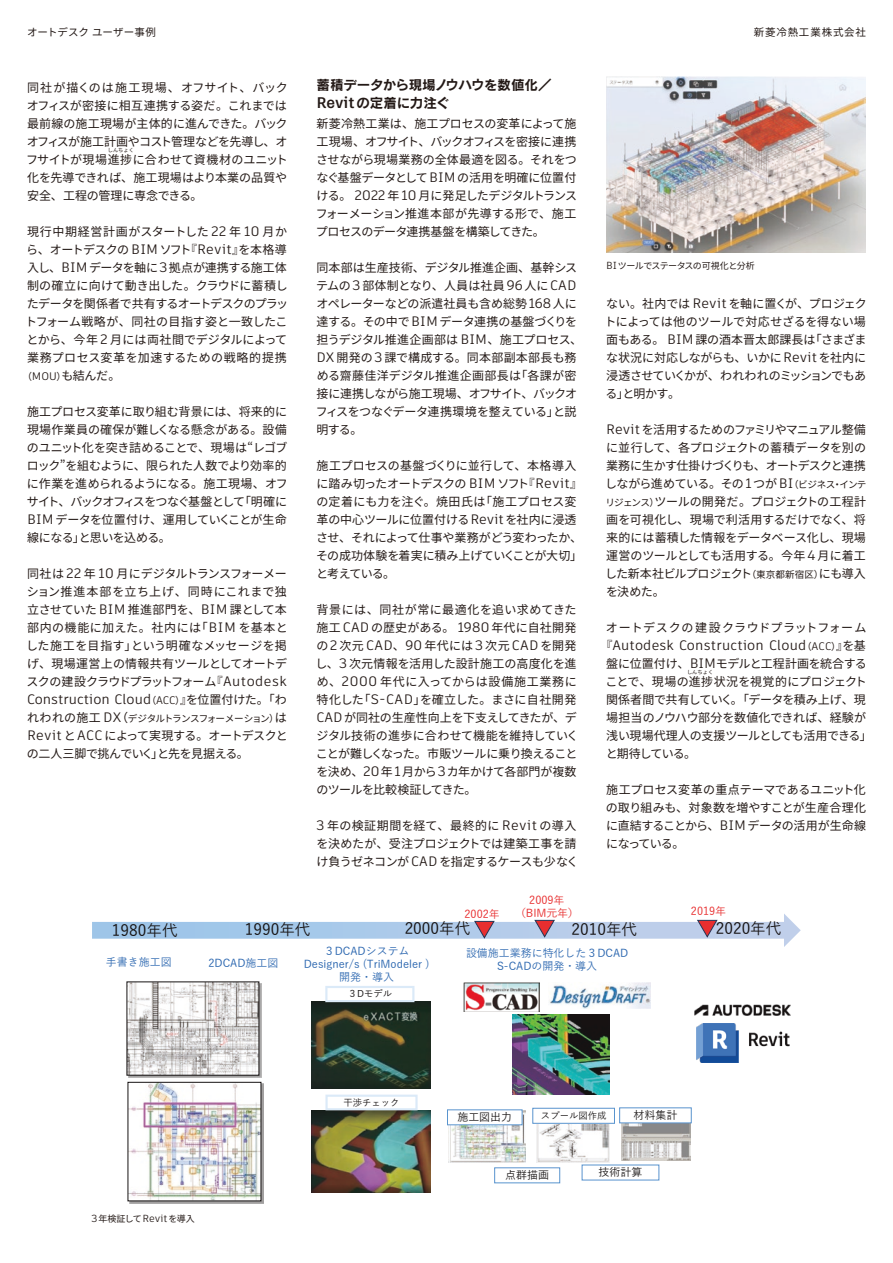
<style>
.page{position:relative;width:893px;height:1263px;background:#fff}
.page>*{position:absolute;margin:0;border:0;box-sizing:border-box;transform-origin:0 0}
.t1{font:500 15.6px "Yu Gothic";color:#060202}
.Body_Text{font:13.65px "Artifakt Element";letter-spacing:.015em;color:#231916}
.Text_heading{font:13.5px/18px "Rodin Pro B";letter-spacing:-.015em;color:#231916}
.Body_Text-2{font:12px/18px "Noto Sans JP";letter-spacing:-.015em;color:#231916;text-align:justify}
.Body_Text-3{font:12px/18px "Noto Sans JP";letter-spacing:-.045em;color:#231916}
.Body_Text-4{font:12px "Noto Sans JP";letter-spacing:.005em;color:#231916}
.Body_Text-5{font:12px "Noto Sans JP";letter-spacing:.045em;color:#231916}
.Body_Text-6{font:12px "Noto Sans JP";letter-spacing:-.05em;color:#231916}
.Body_Text-7{font:12px "Noto Sans JP";letter-spacing:-.035em;color:#231916}
.Body_Text-8{font:12px "Noto Sans JP";letter-spacing:-.06em;color:#231916}
.Body_Text-9{font:12px "Noto Sans JP";letter-spacing:.055em;color:#231916}
.t2{font:500 10.95px/13px "Yu Gothic";color:#1c5caa;text-align:center}
.t3{font:500 10.95px/13px "Yu Gothic";letter-spacing:.005em;color:#e71f20;text-align:center}
.t4{font:500 10.95px "Yu Gothic";color:#060202}
.t5{font:10.5px "Noto Sans JP";letter-spacing:.015em;color:#231916}
.t6{font:10.5px "Noto Sans JP";letter-spacing:.08em;color:#231916}
.Body_Text-10{font:9.6px "Noto Sans JP";letter-spacing:-.08em;color:#231916}
.t7{font:500 9.3px "Yu Gothic";color:#060202}
.Courtesy_Statement_text_box{font:9px "Noto Sans JP";letter-spacing:-.055em;color:#231916}
.Courtesy_Statement_text_box-2{font:9px "Noto Sans JP";letter-spacing:-.03em;color:#231916}
.Body_Text-11{font:5.25px "Noto Sans JP";color:#231916}
.s1{font-family:"Artifakt Element";font-size:13.65px}
.s2{font-size:9.6px}
.s3{font-family:"Artifakt Element";font-size:10.95px}
.s4{font-family:"Noto Sans JP";font-size:9.6px}
.s5{font-size:10.95px}
.s6{font-family:"Noto Sans JP";font-size:12px}
.s7{font-size:12px}
.s8{font-family:"Artifakt Legend";font-weight:700;font-size:15.45px}
.s9{font-family:"Artifakt Element";font-size:10.2px}
</style>
<div class="page">
<img style="left:513px;top:1014px;width:97px;height:80px">
<img style="left:448px;top:1110px;width:78px;height:52px">
<div style="left:447px;top:1110px;width:75px;height:15px;background:#fff"></div>
<img style="left:621px;top:1123px;width:69px;height:38px">
<img style="left:536px;top:1124px;width:74px;height:38px">
<div style="left:532px;top:1108px;width:83px;height:16px;border:1px solid #4d8ccb"></div>
<img style="left:311px;top:1002px;width:120px;height:87px">
<img style="left:312px;top:1110px;width:118px;height:82px">
<div style="left:325px;top:1094px;width:93px;height:16px;border:2px solid #d9e9f8"></div>
<div style="left:325px;top:986px;width:89px;height:16px;border:2px solid #d9e9f8"></div>
<img style="left:128px;top:983px;width:133px;height:95px">
<img style="left:129px;top:983px;width:128px;height:90px">
<img style="left:129px;top:1084px;width:134px;height:119px">
<img style="left:130px;top:1084px;width:129px;height:115px">
<img style="left:464px;top:982px;width:75px;height:30px">
<img style="left:549px;top:982px;width:101px;height:26px">
<svg style="left:92px;top:914px;width:709px;height:33px"></svg>
<img style="left:696px;top:1024px;width:94px;height:38px">
<img style="left:695px;top:1004px;width:95px;height:11px">
<img style="left:606px;top:77px;width:260px;height:175px">
<p class="t5" style="left:27px;top:26px;width:131px">オートデスクユーザー事例</p>
<p class="t6" style="left:754px;top:26px;width:114px">新菱冷熱工業株式会社</p>
<p class="Body_Text-2" style="left:26px;top:78px;width:263px">同社が描くのは施工現場、オフサイト、バックオフィスが密接に相互連携する姿だ。これまでは最前線の施工現場が主体的に進んできた。バックオフィスが施工計画やコスト管理などを先導し、オフサイトが現場進捗に合わせて資機材のユニット</p>
<p class="Body_Text-11" style="left:108px;top:147px;width:28px">しんちょく</p>
<p class="Body_Text-2" style="left:27px;top:168px;width:262px">化を先導できれば、施工現場はより本業の品質や安全、工程の管理に専念できる。</p>
<p class="Body_Text-9" style="left:27px;top:224px;width:261px">現行中期経営計画がスタートした <span class="s1">22</span> 年 <span class="s1">10</span> 月か</p>
<p class="Body_Text-6" style="left:26px;top:242px;width:262px">ら、オートデスクの <span class="s1">BIM</span> ソフト『<span class="s1">Revit</span>』を本格導</p>
<p class="Body_Text-7" style="left:27px;top:260px;width:261px">入し、<span class="s1">BIM</span> データを軸に <span class="s1">3</span> 拠点が連携する施工体</p>
<p class="Body_Text-2" style="left:27px;top:276px;width:262px">制の確立に向けて動き出した。クラウドに蓄積し</p>
<p class="Body_Text-8" style="left:27px;top:296px;width:263px">たデータを関係者で共有するオートデスクのプラッ</p>
<p class="Body_Text-4" style="left:25px;top:314px;width:264px">トフォーム戦略が、同社の目指す姿と一致したこ</p>
<p class="Body_Text-4" style="left:27px;top:332px;width:262px">とから、今年 <span class="s1">2</span> 月には両社間でデジタルによって</p>
<p class="Body_Text-5" style="left:27px;top:350px;width:261px">業務プロセス変革を加速するための戦略的提携</p>
<p class="Body_Text-2" style="left:23px;top:366px;width:99px"><span class="s2">（</span><span class="s3">MOU</span><span class="s2">）</span>も結んだ。</p>
<p class="Body_Text-2" style="left:27px;top:402px;width:263px">施工プロセス変革に取り組む背景には、将来的に現場作業員の確保が難しくなる懸念がある。設備のユニット化を突き詰めることで、現場は“レゴブロック”を組むように、限られた人数でより効率的に作業を進められるようになる。施工現場、オフサイト、バックオフィスをつなぐ基盤として「明確に<span class="s1">BIM</span> データを位置付け、運用していくことが生命線になる」と思いを込める。</p>
<p class="Body_Text-2" style="left:26px;top:564px;width:263px">同社は <span class="s1">22</span> 年 <span class="s1">10</span> 月にデジタルトランスフォーメーション推進本部を立ち上げ、同時にこれまで独立させていた <span class="s1">BIM</span> 推進部門を、<span class="s1">BIM</span> 課として本部内の機能に加えた。社内には「<span class="s1">BIM</span> を基本とした施工を目指す」という明確なメッセージを掲げ、現場運営上の情報共有ツールとしてオートデスクの建設クラウドプラットフォーム『<span class="s1">Autodesk</span></p>
<p class="Body_Text" style="left:27px;top:689px;width:261px">Construction Cloud<span class="s4">（</span><span class="s5">ACC</span><span class="s4">）</span><span class="s6">』を位置付けた。「わ</span></p>
<p class="Body_Text-10" style="left:27px;top:713px;width:261px"><span class="s7">れわれの施工</span> <span class="s1">DX</span><span class="s7">（</span>デジタルトランスフォーメーション）<span class="s7">は</span></p>
<p class="Body_Text-3" style="left:27px;top:726px;width:263px"><span class="s1">Revit</span> と <span class="s1">ACC</span> によって実現する。オートデスクとの二人三脚で挑んでいく」と先を見据える。</p>
<p class="Text_heading" style="left:317px;top:75px;width:236px">蓄積データから現場ノウハウを数値化／<br><span class="s8">Revit</span> の定着に力注ぐ</p>
<p class="Body_Text-2" style="left:316px;top:114px;width:263px">新菱冷熱工業は、施工プロセスの変革によって施工現場、オフサイト、バックオフィスを密接に連携させながら現場業務の全体最適を図る。それをつなぐ基盤データとして <span class="s1">BIM</span> の活用を明確に位置付ける。 <span class="s1">2022</span> 年 <span class="s1">10</span> 月に発足したデジタルトランスフォーメーション推進本部が先導する形で、施工プロセスのデータ連携基盤を構築してきた。</p>
<p class="Body_Text-2" style="left:316px;top:258px;width:268px;text-align:left">同本部は生産技術、デジタル推進企画、基幹システムの <span class="s1">3</span> 部体制となり、人員は社員 <span class="s1">96</span> 人に <span class="s1">CAD</span>オペレーターなどの派遣社員も含め総勢 <span class="s1">168</span> 人に達する。その中で <span class="s1">BIM</span> データ連携の基盤づくりを担うデジタル推進企画部は <span class="s1">BIM</span>、施工プロセス、<br><span class="s1">DX</span> 開発の <span class="s1">3</span> 課で構成する。同本部副本部長も務める齋藤佳洋デジタル推進企画部長は「各課が密接に連携しながら施工現場、オフサイト、バックオフィスをつなぐデータ連携環境を整えている」と説明する。</p>
<p class="Body_Text-2" style="left:316px;top:456px;width:268px;text-align:left">施工プロセスの基盤づくりに並行して、本格導入に踏み切ったオートデスクの <span class="s1">BIM</span> ソフト『<span class="s1">Revit</span>』の定着にも力を注ぐ。焼田氏は「施工プロセス変革の中心ツールに位置付ける <span class="s1">Revit</span> を社内に浸透させ、それによって仕事や業務がどう変わったか、その成功体験を着実に積み上げていくことが大切」と考えている。</p>
<p class="Body_Text-2" style="left:316px;top:600px;width:264px;text-align:left">背景には、同社が常に最適化を追い求めてきた施工 <span class="s1">CAD</span> の歴史がある。 <span class="s1">1980</span> 年代に自社開発の <span class="s1">2</span> 次元 <span class="s1">CAD</span>、<span class="s1">90</span> 年代には <span class="s1">3</span> 次元 <span class="s1">CAD</span> を開発し、<span class="s1">3</span> 次元情報を活用した設計施工の高度化を進め、<span class="s1">2000</span> 年代に入ってからは設備施工業務に特化した「<span class="s1">S-CAD</span>」を確立した。まさに自社開発<br><span class="s1">CAD</span> が同社の生産性向上を下支えしてきたが、デジタル技術の進歩に合わせて機能を維持していくことが難しくなった。市販ツールに乗り換えることを決め、<span class="s1">20</span> 年 <span class="s1">1</span> 月から <span class="s1">3</span> カ年かけて各部門が複数のツールを比較検証してきた。</p>
<p class="Body_Text-2" style="left:316px;top:816px;width:264px;text-align:left"><span class="s1">3</span> 年の検証期間を経て、最終的に <span class="s1">Revit</span> の導入を決めたが、受注プロジェクトでは建築工事を請け負うゼネコンが <span class="s1">CAD</span> を指定するケースも少なく</p>
<p class="t3" style="left:464px;top:905px;width:37px">2002年</p>
<p class="t3" style="left:515px;top:892px;width:65px">2009年（BIM元年）</p>
<p class="Courtesy_Statement_text_box" style="left:606px;top:261px;width:150px"><span class="s9">BI</span> ツールでステータスの可視化と分析</p>
<p class="Body_Text-2" style="left:604px;top:294px;width:264px">ない。社内では <span class="s1">Revit</span> を軸に置くが、プロジェクトによっては他のツールで対応せざるを得ない場面もある。 <span class="s1">BIM</span> 課の酒本晋太郎課長は「さまざまな状況に対応しながらも、いかに <span class="s1">Revit</span> を社内に浸透させていくかが、われわれのミッションでもある」と明かす。</p>
<p class="Body_Text-2" style="left:605px;top:420px;width:263px"><span class="s1">Revit</span> を活用するためのファミリやマニュアル整備に並行して、各プロジェクトの蓄積データを別の業務に生かす仕掛けづくりも、オートデスクと連携しながら進めている。その <span class="s1">1</span> つが <span class="s1">BI</span><span class="s2">（ビジネス・インテリジェンス）</span>ツールの開発だ。プロジェクトの工程計画を可視化し、現場で利活用するだけでなく、将来的には蓄積した情報をデータベース化し、現場運営のツールとしても活用する。今年 <span class="s1">4</span> 月に着工した新本社ビルプロジェクト<span class="s2">（東京都新宿区）</span>にも導入を決めた。</p>
<p class="Body_Text-5" style="left:606px;top:620px;width:262px">オートデスクの建設クラウドプラットフォーム</p>
<p class="Body_Text" style="left:600px;top:635px;width:267px"><span class="s6">『</span>Autodesk Construction Cloud<span class="s4">（</span><span class="s5">ACC</span><span class="s4">）</span><span class="s6">』を基</span></p>
<p class="Body_Text-2" style="left:605px;top:654px;width:263px">盤に位置付け、<span class="s1">BIM</span>モデルと工程計画を統合することで、現場の進捗状況を視覚的にプロジェクト</p>
<p class="Body_Text-11" style="left:687px;top:669px;width:28px">しんちょく</p>
<p class="Body_Text-2" style="left:606px;top:690px;width:267px;text-align:left">関係者間で共有していく。「データを積み上げ、現場担当のノウハウ部分を数値化できれば、経験が浅い現場代理人の支援ツールとしても活用できる」と期待している。</p>
<p class="Body_Text-2" style="left:606px;top:780px;width:262px">施工プロセス変革の重点テーマであるユニット化の取り組みも、対象数を増やすことが生産合理化に直結することから、<span class="s1">BIM</span> データの活用が生命線になっている。</p>
<p class="t3" style="left:691px;top:903px;width:37px">2019年</p>
<h1 class="t1" style="left:112px;top:916px;width:67px">1980年代</h1>
<h1 class="t1" style="left:245px;top:915px;width:67px">1990年代</h1>
<h1 class="t1" style="left:405px;top:914px;width:67px">2000年代</h1>
<p class="t2" style="left:304px;top:943px;width:127px">３DCADシステム<br>Designer/s (TriModeler )開発・導入</p>
<h1 class="t1" style="left:571px;top:915px;width:67px">2010年代</h1>
<p class="t2" style="left:466px;top:945px;width:164px">設備施工業務に特化した３DCAD<br>S-CADの開発・導入</p>
<p class="t2" style="left:106px;top:954px;width:67px">手書き施工図</p>
<p class="t2" style="left:208px;top:955px;width:71px">2DCAD施工図</p>
<p class="t7" style="left:348px;top:985px;width:46px">３Dモデル</p>
<h1 class="t1" style="left:716px;top:914px;width:67px">2020年代</h1>
<p class="Courtesy_Statement_text_box-2" style="left:91px;top:1213px;width:105px"><span class="s9">3</span> 年検証して <span class="s9">Revit</span> を導入</p>
<p class="t7" style="left:343px;top:1093px;width:58px">干渉チェック</p>
<p class="t4" style="left:457px;top:1107px;width:56px">施工図出力</p>
<p class="t7" style="left:541px;top:1107px;width:67px">スプール図作成</p>
<p class="t4" style="left:633px;top:1105px;width:45px">材料集計</p>
<p class="t4" style="left:505px;top:1165px;width:45px">点群描画</p>
<p class="t4" style="left:599px;top:1162px;width:45px">技術計算</p>
</div>
